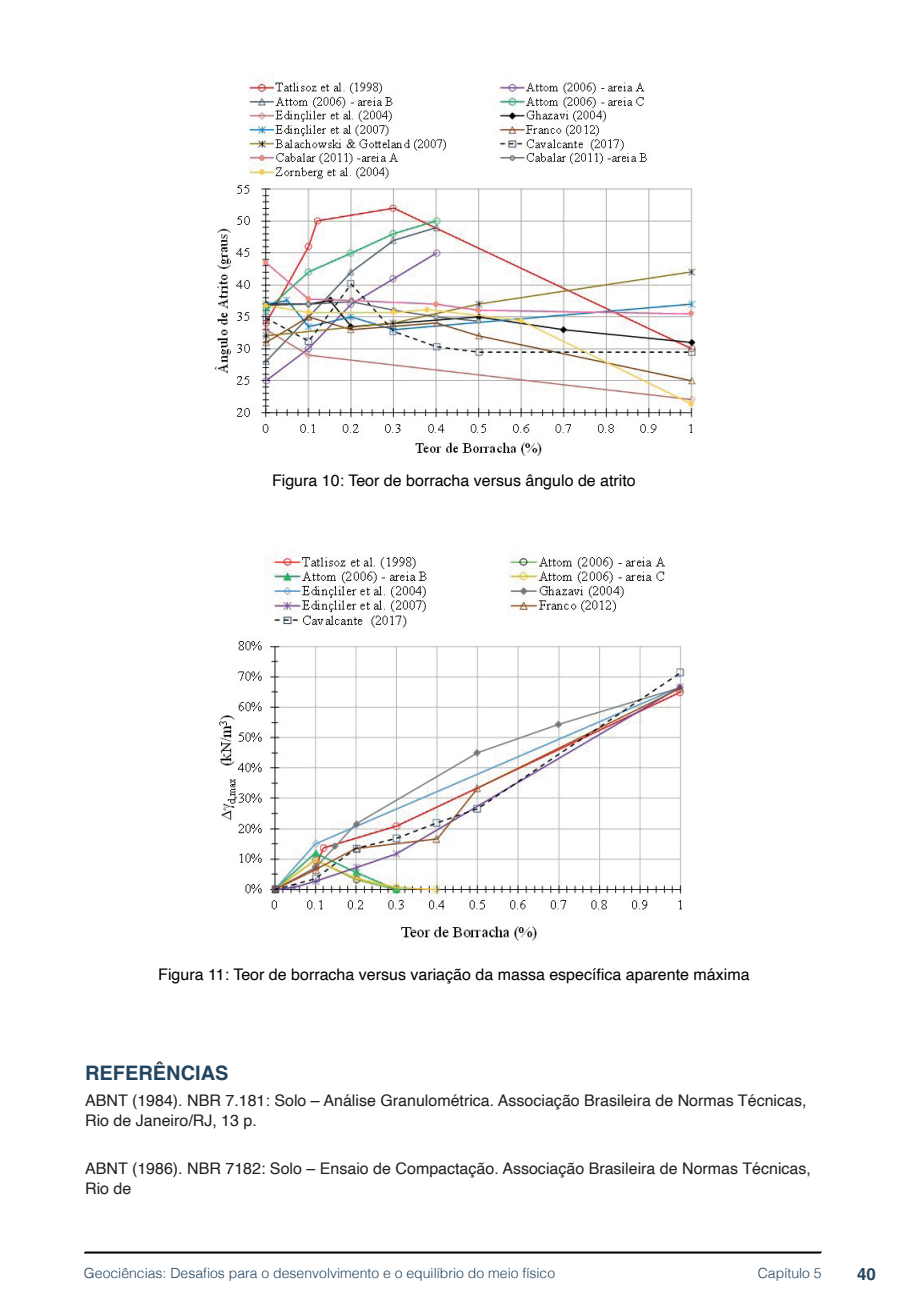
<style>
.page{position:relative;width:908px;height:1304px;background:#fff}
.page>*{position:absolute;margin:0;border:0;box-sizing:border-box;transform-origin:0 0}
.TITULOS{font:700 20px "Helvetica";color:#23445f}
.t1{font:700 16.8px "Helvetica";color:#23445f}
.referencias_finais{font:16px/20px "Helvetica";color:#231f20}
.imagens_graf_tab{font:16px "Helvetica";color:#000}
.t2{font:300 14px "Helvetica";color:#23445f}
</style>
<div class="page">
<svg style="left:84px;top:1251px;width:737px;height:3px;background:#515151"></svg>
<img style="left:214px;top:79px;width:482px;height:377px">
<img style="left:219px;top:551px;width:466px;height:390px">
<p class="imagens_graf_tab" style="left:272px;top:468px;width:365px">Figura 10: Teor de borracha versus ângulo de atrito</p>
<p class="imagens_graf_tab" style="left:158px;top:962px;width:592px">Figura 11: Teor de borracha versus variação da massa específica aparente máxima</p>
<p class="TITULOS" style="left:85px;top:1061px;width:145px">REFERÊNCIAS</p>
<p class="referencias_finais" style="left:85px;top:1091px;width:722px">ABNT (1984). NBR 7.181: Solo – Análise Granulométrica. Associação Brasileira de Normas Técnicas,<br>Rio de Janeiro/RJ, 13 p.</p>
<p class="referencias_finais" style="left:85px;top:1159px;width:727px">ABNT (1986). NBR 7182: Solo – Ensaio de Compactação. Associação Brasileira de Normas Técnicas,<br>Rio de</p>
<p class="t2" style="left:84px;top:1261px;width:472px">Geociências: Desafios para o desenvolvimento e o equilíbrio do meio físico</p>
<p class="t2" style="left:757px;top:1261px;width:65px">Capítulo 5</p>
<p class="t1" style="left:856px;top:1264px;width:20px">40</p>
</div>
